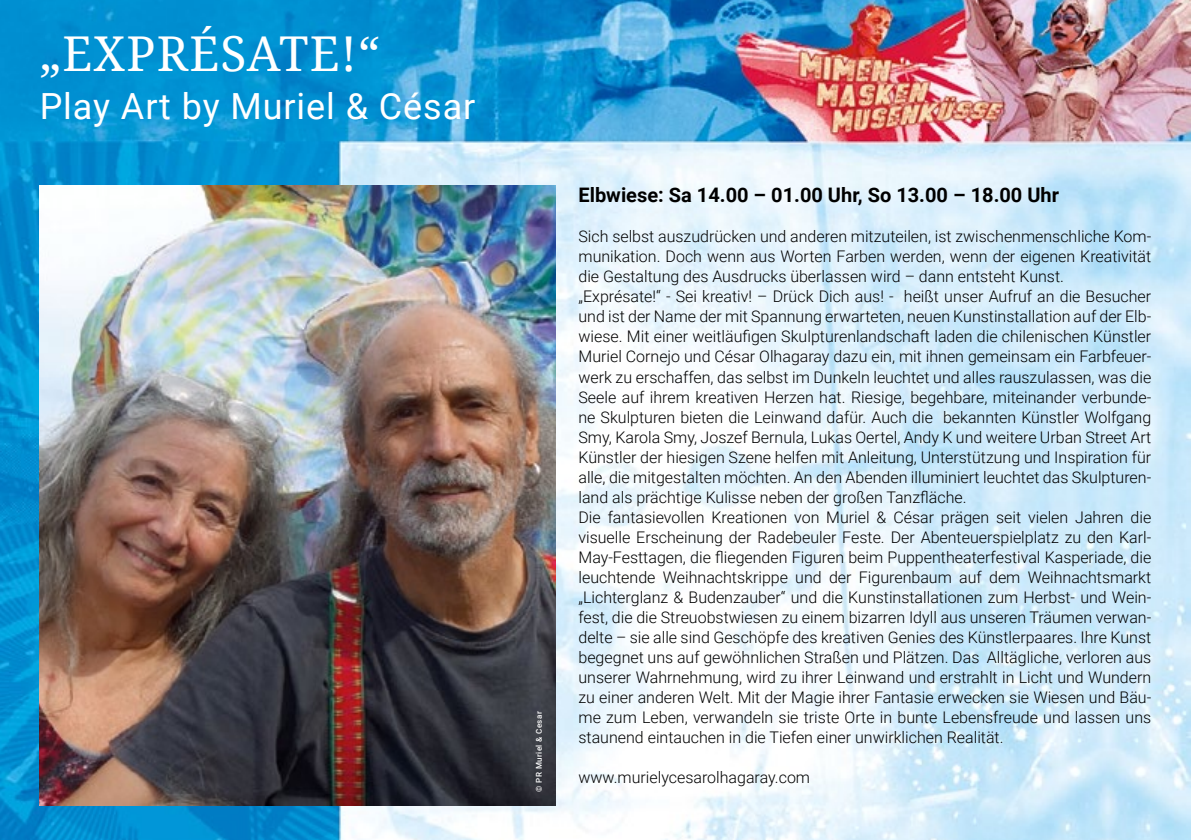
<style>
.page{position:relative;width:1191px;height:840px;background:#fff}
.page>*{position:absolute;margin:0;border:0;box-sizing:border-box;transform-origin:0 0}
.t1{font:48px "Droid Serif";letter-spacing:.025em;color:#fff}
.t2{font:36px "Roboto";letter-spacing:.025em;color:#fff}
.t3{font:700 20px "Roboto";color:#000}
.t4{font:300 16px/20px "Roboto";color:#000}
.t5{font:500 8px "Roboto";letter-spacing:.05em;color:#fff}
</style>
<div class="page">
<img style="left:0;top:0;width:1191px;height:839px">
<img style="left:40px;top:186px;width:516px;height:619px">
<h1 class="t1" style="left:40px;top:21px;width:341px">„EXPRÉSATE!“</h1>
<h2 class="t2" style="left:40px;top:81px;width:437px">Play Art by Muriel &amp; César</h2>
<p class="t5" style="left:533px;top:791px;width:82px;rotate:-90deg">© PR Muriel &amp; Cesar</p>
<p class="t3" style="left:578px;top:181px;width:482px">Elbwiese: Sa 14.00 – 01.00 Uhr, So 13.00 – 18.00 Uhr</p>
<p class="t4" style="left:578px;top:226px;width:574px">Sich selbst auszudrücken und anderen mitzuteilen, ist zwischenmenschliche Kom&shy;munikation. Doch wenn aus Worten Farben werden, wenn der eigenen Kreativität die Gestaltung des Ausdrucks überlassen wird – dann entsteht Kunst.<br>„Exprésate!“ - Sei kreativ! – Drück Dich aus! - heißt unser Aufruf an die Besucher und ist der Name der mit Spannung erwarteten, neuen Kunstinstallation auf der Elb&shy;wiese. Mit einer weitläufigen Skulpturenlandschaft laden die chilenischen Künstler Muriel Cornejo und César Olhagaray dazu ein, mit ihnen gemeinsam ein Farbfeuer&shy;werk zu erschaffen, das selbst im Dunkeln leuchtet und alles rauszulassen, was die Seele auf ihrem kreativen Herzen hat. Riesige, begehbare, miteinander verbunde&shy;ne Skulpturen bieten die Leinwand dafür. Auch die bekannten Künstler Wolfgang Smy, Karola Smy, Joszef Bernula, Lukas Oertel, Andy K und weitere Urban Street Art Künstler der hiesigen Szene helfen mit Anleitung, Unterstützung und Inspiration für alle, die mitgestalten möchten. An den Abenden illuminiert leuchtet das Skulpturen&shy;land als prächtige Kulisse neben der großen Tanzfläche.<br>Die fantasievollen Kreationen von Muriel &amp; César prägen seit vielen Jahren die visuelle Erscheinung der Radebeuler Feste. Der Abenteuerspielplatz zu den Karl-May-Festtagen, die fliegenden Figuren beim Puppentheaterfestival Kasperiade, die leuchtende Weihnachtskrippe und der Figurenbaum auf dem Weihnachtsmarkt „Lichterglanz &amp; Budenzauber“ und die Kunstinstallationen zum Herbst- und Wein&shy;fest, die die Streuobstwiesen zu einem bizarren Idyll aus unseren Träumen verwan&shy;delte – sie alle sind Geschöpfe des kreativen Genies des Künstlerpaares. Ihre Kunst begegnet uns auf gewöhnlichen Straßen und Plätzen. Das Alltägliche, verloren aus unserer Wahrnehmung, wird zu ihrer Leinwand und erstrahlt in Licht und Wundern zu einer anderen Welt. Mit der Magie ihrer Fantasie erwecken sie Wiesen und Bäu&shy;me zum Leben, verwandeln sie triste Orte in bunte Lebensfreude und lassen uns staunend eintauchen in die Tiefen einer unwirklichen Realität.</p>
<p class="t4" style="left:578px;top:766px;width:233px">www.murielycesarolhagaray.com</p>
</div>
